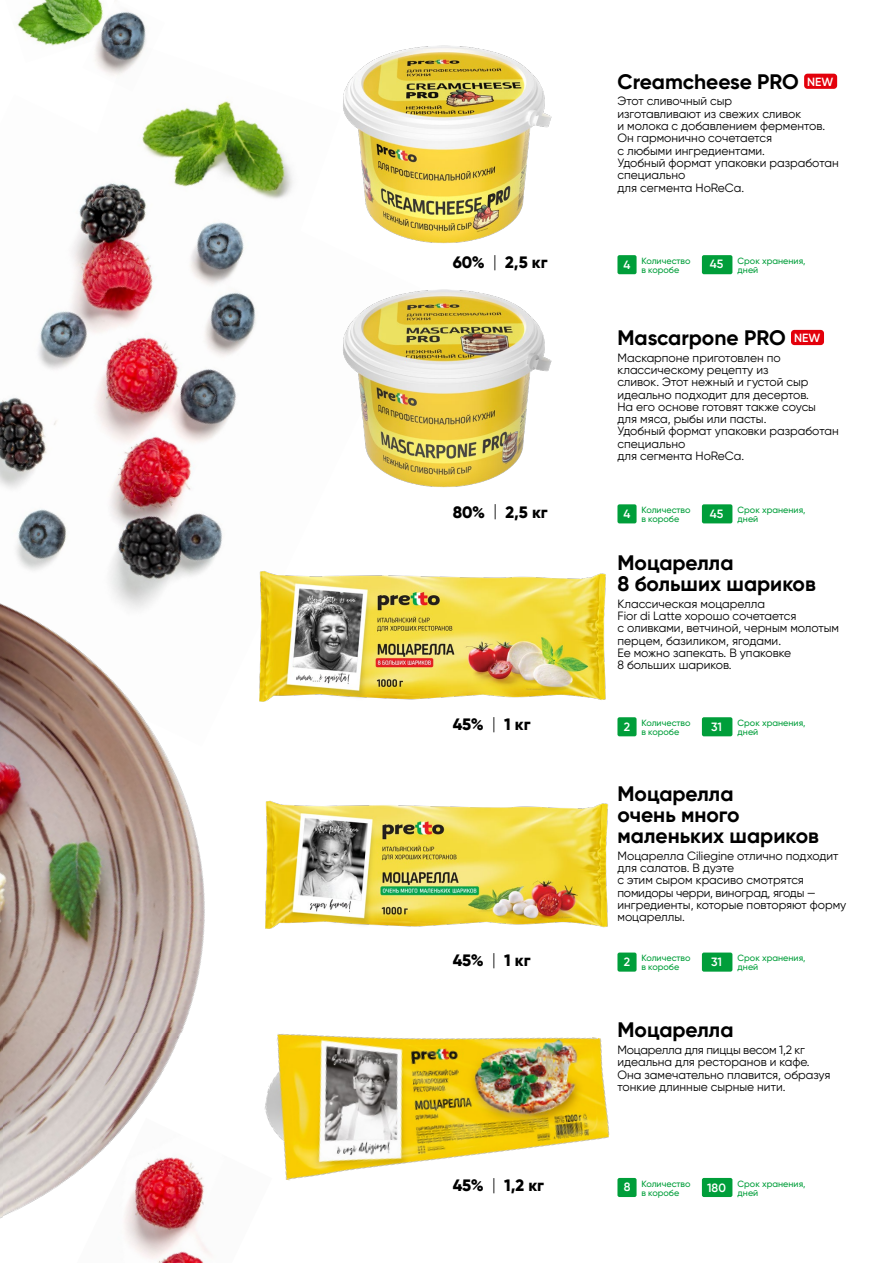
<style>
.page{position:relative;width:893px;height:1263px;background:#fff}
.page>*{position:absolute;margin:0;border:0;box-sizing:border-box;transform-origin:0 0}
.t1{font:700 21px/21px "Gilroy";color:#000}
.t2{font:800 16.5px "Gilroy";color:#000}
.t3{font:12px/12.3px "Gilroy";color:#000}
.t4{font:600 12px "Gilroy";color:#fff}
.t5{font:500 9px/9px "Gilroy";color:#009e3a}
.s1{font-weight:600;font-size:11.85px;color:#fff}
.s2{font-weight:300}
.s3{font-weight:600;font-size:12px;color:#fff}
</style>
<div class="page">
<img style="left:0;top:196px;width:256px;height:354px">
<div style="left:804px;top:74px;width:33px;height:15px;background:#e3000b;border-radius:3px"></div>
<div style="left:617px;top:255px;width:20px;height:19px;background:#009e3a;border-radius:2px"></div>
<div style="left:702px;top:255px;width:30px;height:19px;background:#009e3a;border-radius:2px"></div>
<div style="left:791px;top:330px;width:33px;height:15px;background:#e3000b;border-radius:3px"></div>
<div style="left:617px;top:504px;width:20px;height:19px;background:#009e3a;border-radius:2px"></div>
<div style="left:702px;top:504px;width:30px;height:19px;background:#009e3a;border-radius:2px"></div>
<div style="left:617px;top:717px;width:20px;height:19px;background:#009e3a;border-radius:2px"></div>
<div style="left:702px;top:717px;width:30px;height:19px;background:#009e3a;border-radius:2px"></div>
<div style="left:617px;top:952px;width:20px;height:20px;background:#009e3a;border-radius:2px"></div>
<div style="left:702px;top:952px;width:30px;height:20px;background:#009e3a;border-radius:2px"></div>
<div style="left:617px;top:1178px;width:20px;height:19px;background:#009e3a;border-radius:2px"></div>
<div style="left:702px;top:1178px;width:30px;height:19px;background:#009e3a;border-radius:2px"></div>
<img style="left:413px;top:803px;width:196px;height:125px">
<img style="left:413px;top:573px;width:193px;height:127px">
<img style="left:413px;top:1037px;width:212px;height:160px">
<img style="left:343px;top:289px;width:209px;height:199px">
<img style="left:343px;top:45px;width:209px;height:199px">
<img style="left:0;top:550px;width:413px;height:669px">
<img style="left:73px;top:1118px;width:199px;height:145px">
<img style="left:88px;top:101px;width:205px;height:133px">
<img style="left:17px;top:0;width:65px;height:46px">
<img style="left:82px;top:0;width:64px;height:75px">
<h1 class="t1" style="left:617px;top:71px;width:217px">Creamcheese PRO <span class="s1">NEW</span></h1>
<p class="t3" style="left:617px;top:95px;width:223px">Этот сливочный сыр<br>изготавливают из свежих сливок<br>и молока с добавлением ферментов.<br>Он гармонично сочетается<br>с любыми ингредиентами.<br>Удобный формат упаковки разработан специально<br>для сегмента HoReCa.</p>
<h2 class="t2" style="left:453px;top:252px;width:96px">60% <span class="s2">|</span> 2,5 кг</h2>
<p class="t4" style="left:623px;top:258px;width:8px">4</p>
<p class="t5" style="left:641px;top:256px;width:51px">Количество в коробе</p>
<p class="t5" style="left:738px;top:256px;width:69px">Срок хранения, дней</p>
<p class="t4" style="left:710px;top:257px;width:15px">45</p>
<h1 class="t1" style="left:617px;top:327px;width:204px">Mascarpone PRO <span class="s1">NEW</span></h1>
<p class="t3" style="left:617px;top:351px;width:223px">Маскарпоне приготовлен по классическому рецепту из<br>сливок. Этот нежный и густой сыр идеально подходит для десертов.<br>На его основе готовят также соусы для мяса, рыбы или пасты.<br>Удобный формат упаковки разработан специально<br>для сегмента HoReCa.</p>
<h2 class="t2" style="left:453px;top:501px;width:97px">80% <span class="s2">|</span> 2,5 кг</h2>
<p class="t5" style="left:641px;top:505px;width:51px;text-indent:-18px"><span class="s3">4</span> Количество в коробе</p>
<p class="t5" style="left:738px;top:505px;width:69px">Срок хранения, дней</p>
<p class="t4" style="left:710px;top:506px;width:15px">45</p>
<h1 class="t1" style="left:617px;top:552px;width:200px">Моцарелла<br>8 больших шариков</h1>
<p class="t3" style="left:617px;top:597px;width:223px">Классическая моцарелла<br>Fior di Latte хорошо сочетается<br>с оливками, ветчиной, черным молотым перцем, базиликом, ягодами.<br>Ее можно запекать. В упаковке<br>8 больших шариков.</p>
<h2 class="t2" style="left:453px;top:714px;width:79px">45% <span class="s2">|</span> 1 кг</h2>
<p class="t5" style="left:641px;top:718px;width:51px;text-indent:-18px"><span class="s3">2</span> Количество в коробе</p>
<p class="t5" style="left:738px;top:718px;width:69px">Срок хранения, дней</p>
<p class="t4" style="left:711px;top:719px;width:12px">31</p>
<h1 class="t1" style="left:617px;top:783px;width:203px">Моцарелла<br>очень много маленьких шариков</h1>
<p class="t3" style="left:617px;top:849px;width:230px">Моцарелла Ciliegine отлично подходит для салатов. В дуэте<br>с этим сыром красиво смотрятся помидоры черри, виноград, ягоды — ингредиенты, которые повторяют форму моцареллы.</p>
<h2 class="t2" style="left:453px;top:949px;width:79px">45% <span class="s2">|</span> 1 кг</h2>
<p class="t5" style="left:641px;top:953px;width:51px;text-indent:-18px"><span class="s3">2</span> Количество в коробе</p>
<p class="t5" style="left:738px;top:953px;width:69px">Срок хранения, дней</p>
<p class="t4" style="left:711px;top:955px;width:12px">31</p>
<h1 class="t1" style="left:617px;top:1019px;width:118px">Моцарелла</h1>
<p class="t3" style="left:617px;top:1043px;width:214px">Моцарелла для пиццы весом 1,2 кг идеальна для ресторанов и кафе.<br>Она замечательно плавится, образуя тонкие длинные сырные нити.</p>
<h2 class="t2" style="left:453px;top:1175px;width:93px">45% <span class="s2">|</span> 1,2 кг</h2>
<p class="t5" style="left:641px;top:1179px;width:51px;text-indent:-18px"><span class="s3">8</span> Количество в коробе</p>
<p class="t5" style="left:738px;top:1179px;width:69px">Срок хранения, дней</p>
<p class="t4" style="left:707px;top:1180px;width:20px">180</p>
</div>
